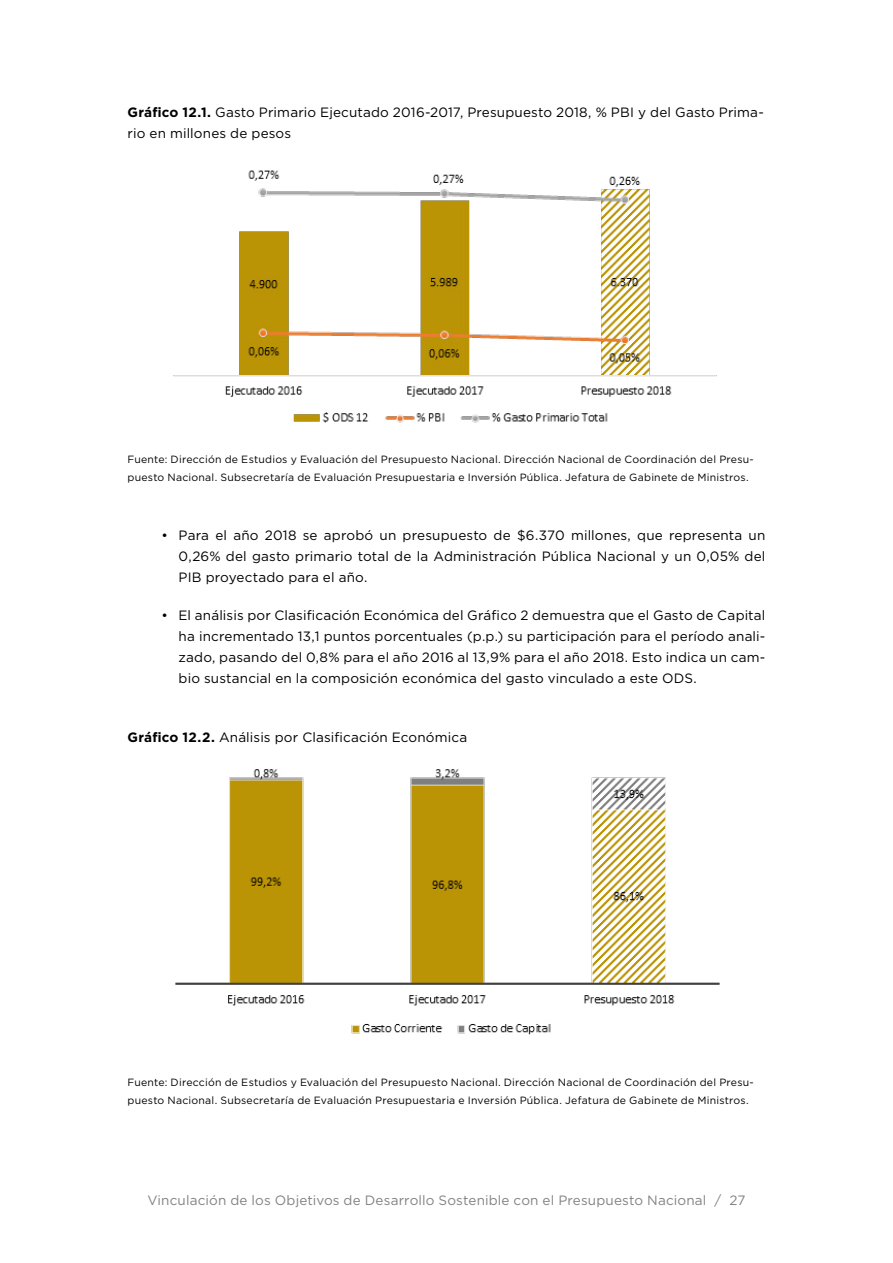
<style>
.page{position:relative;width:893px;height:1263px;background:#fff}
.page>*{position:absolute;margin:0;border:0;box-sizing:border-box;transform-origin:0 0}
.t1{font:13.5px/21px "Gotham";letter-spacing:.01em;color:#000;text-align:justify}
.t2{font:13.5px "Gotham";letter-spacing:.01em;color:#808285}
.t3{font:10.5px/18px "Gotham";letter-spacing:.02em;color:#000}
.s1{font-weight:700}
</style>
<div class="page">
<img style="left:173px;top:170px;width:544px;height:253px">
<img style="left:175px;top:769px;width:545px;height:266px">
<p class="t1" style="left:128px;top:102px;width:638px"><span class="s1">Gráfico 12.1.</span> Gasto Primario Ejecutado 2016-2017, Presupuesto 2018, % PBI y del Gasto Prima&shy;rio en millones de pesos</p>
<p class="t3" style="left:128px;top:450px;width:628px">Fuente: Dirección de Estudios y Evaluación del Presupuesto Nacional. Dirección Nacional de Coordinación del Presu&shy;puesto Nacional. Subsecretaría de Evaluación Presupuestaria e Inversión Pública. Jefatura de Gabinete de Ministros.</p>
<p class="t1" style="left:179px;top:525px;width:588px;text-indent:-17px">• Para el año 2018 se aprobó un presupuesto de $6.370 millones, que representa un 0,26% del gasto primario total de la Administración Pública Nacional y un 0,05% del PIB proyectado para el año.</p>
<p class="t1" style="left:179px;top:605px;width:588px;text-indent:-17px">• El análisis por Clasificación Económica del Gráfico 2 demuestra que el Gasto de Capital ha incrementado 13,1 puntos porcentuales (p.p.) su participación para el período anali&shy;zado, pasando del 0,8% para el año 2016 al 13,9% para el año 2018. Esto indica un cam&shy;bio sustancial en la composición económica del gasto vinculado a este ODS.</p>
<p class="t1" style="left:128px;top:727px;width:341px"><span class="s1">Gráfico 12.2.</span> Análisis por Clasificación Económica</p>
<p class="t3" style="left:128px;top:1073px;width:628px">Fuente: Dirección de Estudios y Evaluación del Presupuesto Nacional. Dirección Nacional de Coordinación del Presu&shy;puesto Nacional. Subsecretaría de Evaluación Presupuestaria e Inversión Pública. Jefatura de Gabinete de Ministros.</p>
<p class="t2" style="left:147px;top:1191px;width:600px">Vinculación de los Objetivos de Desarrollo Sostenible con el Presupuesto Nacional / 27</p>
</div>
